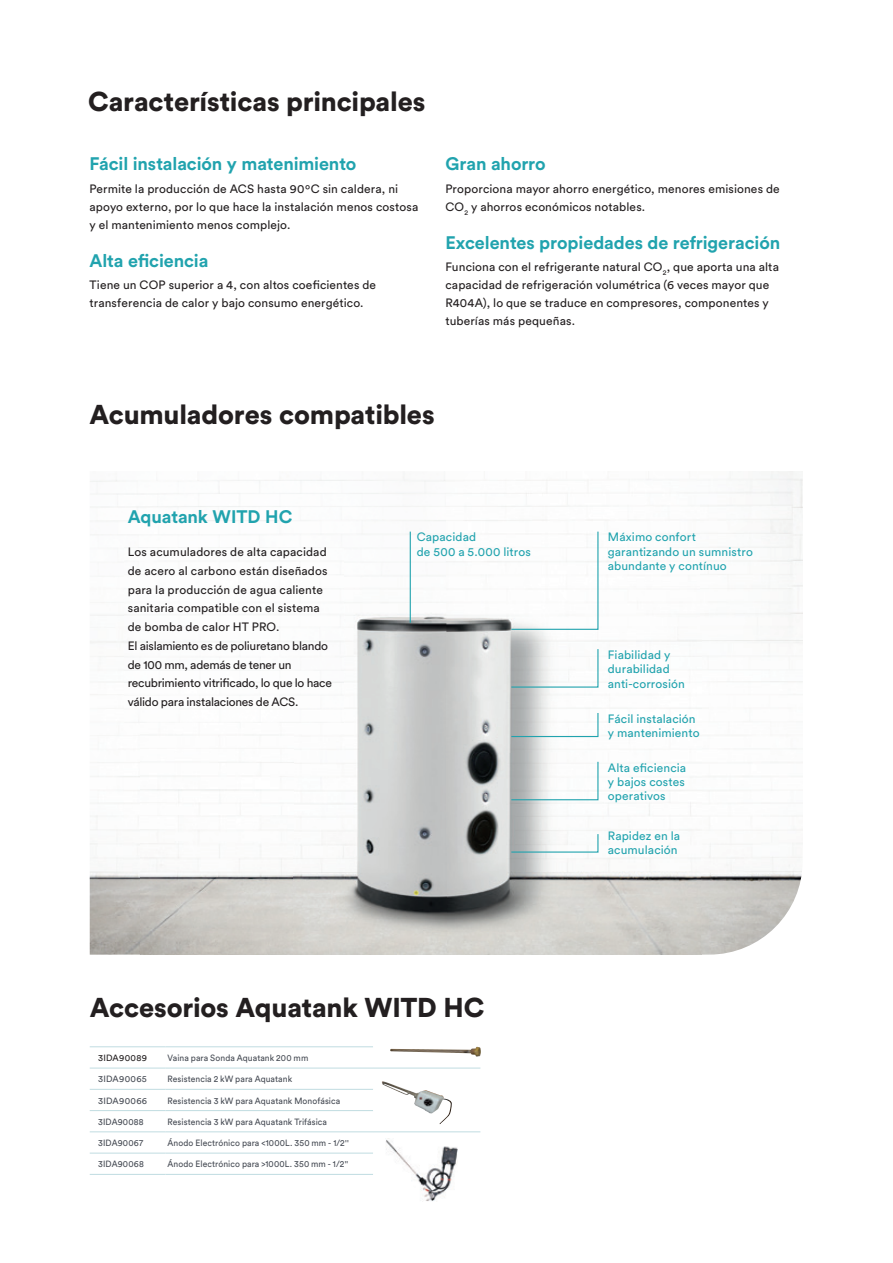
<style>
.page{position:relative;width:893px;height:1263px;background:#fff}
.page>*{position:absolute;margin:0;border:0;box-sizing:border-box;transform-origin:0 0}
.t1{font:900 27px "Circular Std";letter-spacing:-.005em;color:#231f20}
.t2{font:700 18px "Circular Std";letter-spacing:-.005em;color:#21a3ae}
.t3{font:12px/18.8px "Circular Std";letter-spacing:.01em;color:#231f20}
.t4{font:12px/14.4px "Circular Std";letter-spacing:.01em;color:#21a3ae}
.t5{font:9px "Circular Std";letter-spacing:.01em;color:#464b54;scale:.95 1}
.t6{font:9px "Circular Std";letter-spacing:.03em;color:#464b54}
.t7{font:9px "Circular Std";letter-spacing:.03em;color:#231f20}
</style>
<div class="page">
<hr style="left:90px;top:1046px;width:75px;height:1px;background:#c0dce1">
<hr style="left:165px;top:1046px;width:208px;height:1px;background:#c0dce1">
<hr style="left:373px;top:1068px;width:107px;height:1px;background:#c0dce1">
<hr style="left:373px;top:1131px;width:107px;height:1px;background:#c0dce1">
<hr style="left:90px;top:1068px;width:75px;height:1px;background:#c0dce1">
<hr style="left:90px;top:1110px;width:75px;height:1px;background:#c0dce1">
<hr style="left:165px;top:1068px;width:208px;height:1px;background:#c0dce1">
<hr style="left:165px;top:1110px;width:208px;height:1px;background:#c0dce1">
<hr style="left:90px;top:1089px;width:75px;height:1px;background:#c0dce1">
<hr style="left:90px;top:1131px;width:75px;height:1px;background:#c0dce1">
<hr style="left:90px;top:1153px;width:75px;height:1px;background:#c0dce1">
<hr style="left:90px;top:1174px;width:75px;height:1px;background:#c0dce1">
<hr style="left:165px;top:1089px;width:208px;height:1px;background:#c0dce1">
<hr style="left:165px;top:1131px;width:208px;height:1px;background:#c0dce1">
<hr style="left:165px;top:1153px;width:208px;height:1px;background:#c0dce1">
<hr style="left:165px;top:1174px;width:208px;height:1px;background:#c0dce1">
<img style="left:382px;top:1081px;width:70px;height:43px">
<img style="left:386px;top:1138px;width:72px;height:63px">
<img style="left:390px;top:1047px;width:91px;height:9px">
<img style="left:446px;top:471px;width:357px;height:484px">
<img style="left:90px;top:602px;width:50px;height:353px">
<img style="left:294px;top:578px;width:152px;height:377px">
<img style="left:140px;top:735px;width:154px;height:220px">
<img style="left:124px;top:547px;width:220px;height:176px">
<svg style="left:510px;top:530px;width:89px;height:100px"></svg>
<svg style="left:510px;top:648px;width:89px;height:40px"></svg>
<svg style="left:510px;top:833px;width:89px;height:20px"></svg>
<svg style="left:510px;top:712px;width:89px;height:26px"></svg>
<svg style="left:510px;top:761px;width:89px;height:40px"></svg>
<hr style="left:410px;top:532px;width:1px;height:91px;background:#21a3ae">
<h1 class="t1" style="left:88px;top:84px;width:339px">Características principales</h1>
<h2 class="t2" style="left:90px;top:152px;width:268px">Fácil instalación y matenimiento</h2>
<p class="t3" style="left:90px;top:179px;width:330px;line-height:18px">Permite la producción de ACS hasta 90ºC sin caldera, ni apoyo externo, por lo que hace la instalación menos costosa y el mantenimiento menos complejo.</p>
<h2 class="t2" style="left:90px;top:249px;width:120px">Alta eficiencia</h2>
<p class="t3" style="left:90px;top:275px;width:288px;line-height:18px">Tiene un COP superior a 4, con altos coeficientes de transferencia de calor y bajo consumo energético.</p>
<h2 class="t2" style="left:445px;top:152px;width:102px">Gran ahorro</h2>
<p class="t3" style="left:445px;top:179px;width:336px;line-height:18px">Proporciona mayor ahorro energético, menores emisiones de<br>CO<sub>2</sub> y ahorros económicos notables.</p>
<h2 class="t2" style="left:445px;top:231px;width:336px">Excelentes propiedades de refrigeración</h2>
<p class="t3" style="left:445px;top:257px;width:335px;line-height:18px">Funciona con el refrigerante natural CO<sub>2</sub>, que aporta una alta capacidad de refrigeración volumétrica (6 veces mayor que R404A), lo que se traduce en compresores, componentes y tuberías más pequeñas.</p>
<h1 class="t1" style="left:90px;top:396px;width:347px">Acumuladores compatibles</h1>
<h2 class="t2" style="left:128px;top:505px;width:166px">Aquatank WITD HC</h2>
<p class="t3" style="left:128px;top:542px;width:206px">Los acumuladores de alta capacidad de acero al carbono están diseñados para la producción de agua caliente sanitaria compatible con el sistema de bomba de calor HT PRO.<br>El aislamiento es de poliuretano blando de 100 mm, además de tener un recubrimiento vitrificado, lo que lo hace válido para instalaciones de ACS.</p>
<p class="t4" style="left:417px;top:530px;width:116px">Capacidad<br>de 500 a 5.000 litros</p>
<h1 class="t1" style="left:90px;top:989px;width:396px">Accesorios Aquatank WITD HC</h1>
<p class="t7" style="left:98px;top:1052px;width:50px">3IDA90089</p>
<p class="t5" style="left:168px;top:1052px;width:150px">Vaina para Sonda Aquatank 200 mm</p>
<p class="t6" style="left:98px;top:1074px;width:50px">3IDA90065</p>
<p class="t5" style="left:168px;top:1074px;width:133px">Resistencia 2 kW para Aquatank</p>
<p class="t6" style="left:98px;top:1095px;width:50px">3IDA90066</p>
<p class="t5" style="left:168px;top:1095px;width:183px">Resistencia 3 kW para Aquatank Monofásica</p>
<p class="t5" style="left:98px;top:1116px;width:49px">3IDA90088</p>
<p class="t5" style="left:168px;top:1116px;width:169px">Resistencia 3 kW para Aquatank Trifásica</p>
<p class="t5" style="left:98px;top:1137px;width:49px">3IDA90067</p>
<p class="t5" style="left:168px;top:1137px;width:192px">Ánodo Electrónico para &lt;1000L. 350 mm - 1/2''</p>
<p class="t5" style="left:98px;top:1159px;width:49px">3IDA90068</p>
<p class="t5" style="left:168px;top:1159px;width:192px">Ánodo Electrónico para &gt;1000L. 350 mm - 1/2''</p>
<p class="t4" style="left:608px;top:530px;width:146px">Máximo confort garantizando un sumnistro abundante y contínuo</p>
<p class="t4" style="left:608px;top:647px;width:78px">Fiabilidad y durabilidad anti-corrosión</p>
<p class="t4" style="left:608px;top:711px;width:93px">Fácil instalación y mantenimiento</p>
<p class="t4" style="left:608px;top:760px;width:80px;text-align:justify">Alta eficiencia y bajos costes operativos</p>
<p class="t4" style="left:608px;top:828px;width:74px">Rapidez en la acumulación</p>
</div>
